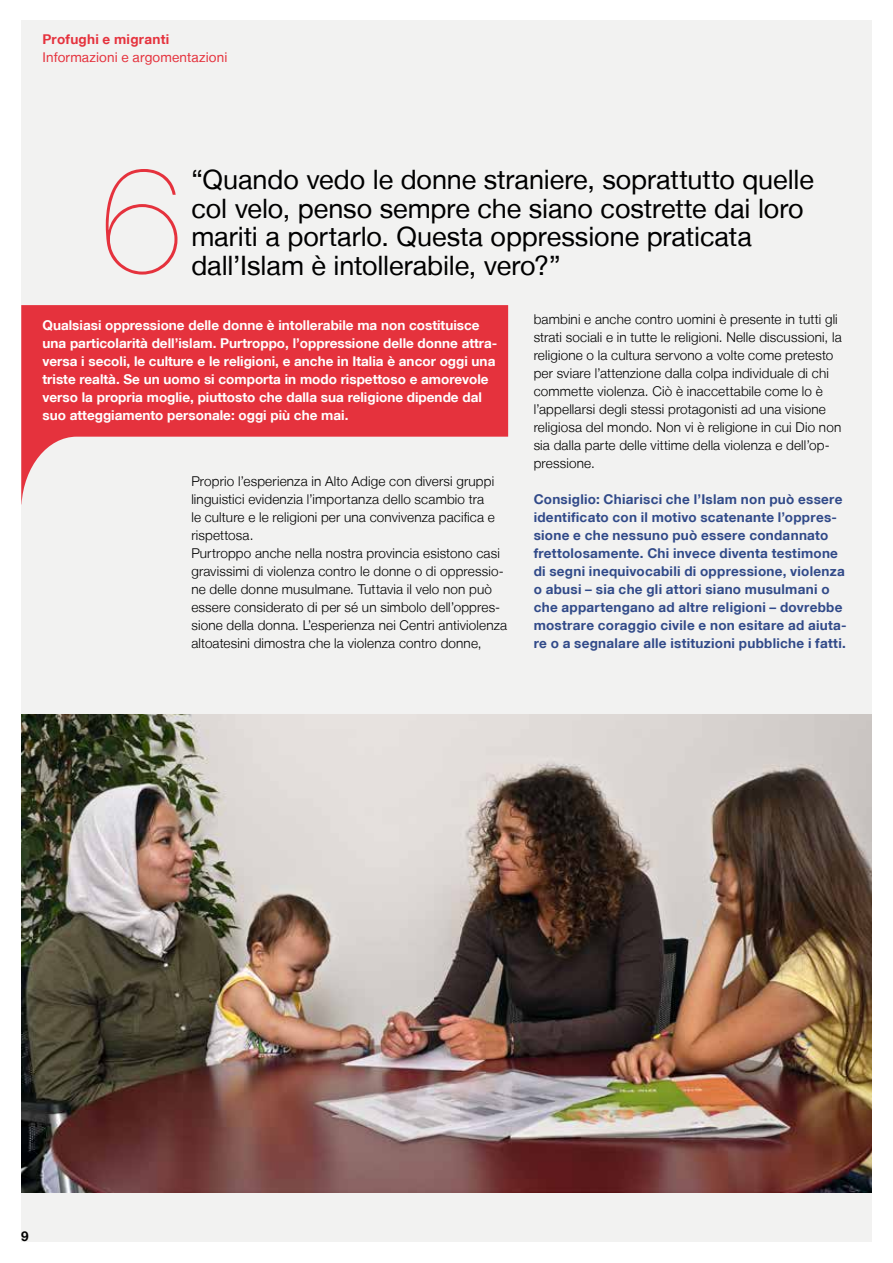
<style>
.page{position:relative;width:893px;height:1263px;background:#fff}
.page>*{position:absolute;margin:0;border:0;box-sizing:border-box;transform-origin:0 0}
.t1{font:200 150px "Helvetica Neue LT";color:#e5323d}
.t2{font:26.7px/28.5px "Helvetica Neue LT";letter-spacing:-.005em;color:#000}
.t3{font:300 13.5px/18px "Helvetica Neue LT";letter-spacing:.01em;color:#000}
.t4{font:700 13.5px/18px "Helvetica Neue LT";letter-spacing:.02em;color:#314a89}
.t5{font:700 13.5px/18px "Helvetica Neue LT";color:#fff}
.t6{font:13.5px "Helvetica Neue LT";letter-spacing:.01em;color:#e5323d}
.t7{font:700 13.5px "Helvetica Neue LT";letter-spacing:.02em;color:#e5323d}
.t8{font:700 13.5px "Helvetica Neue LT";color:#000}
</style>
<div class="page">
<div style="left:21px;top:21px;width:851px;height:1220px;background:#f2f2f1"></div>
<svg style="left:21px;top:305px;width:487px;height:199px;fill:#e5323d"></svg>
<img style="left:21px;top:714px;width:851px;height:479px">
<p class="t7" style="left:43px;top:31px;width:128px">Profughi e migranti</p>
<p class="t6" style="left:43px;top:49px;width:186px">Informazioni e argomentazioni</p>
<h1 class="t1" style="left:100px;top:133px;width:85px">6</h1>
<h2 class="t2" style="left:191px;top:165px;width:624px">“Quando vedo le donne straniere, soprattutto quelle col velo, penso sempre che siano costrette dai loro mariti a portarlo. Questa oppressione praticata</h2>
<h2 class="t2" style="left:191px;top:251px;width:371px">dall’Islam è intollerabile, vero?”</h2>
<p class="t5" style="left:43px;top:315px;width:456px">Qualsiasi oppressione delle donne è intollerabile ma non costituisce una particolarità dell’islam. Purtroppo, l’oppressione delle donne attra&shy;versa i secoli, le culture e le religioni, e anche in Italia è ancor oggi una triste realtà. Se un uomo si comporta in modo rispettoso e amorevole verso la propria moglie, piuttosto che dalla sua religione dipende dal suo atteggiamento personale: oggi più che mai.</p>
<p class="t3" style="left:191px;top:472px;width:317px">Proprio l’esperienza in Alto Adige con diversi gruppi linguistici evidenzia l’importanza dello scambio tra<br>le culture e le religioni per una convivenza pacifica e rispettosa.<br>Purtroppo anche nella nostra provincia esistono casi gravissimi di violenza contro le donne o di oppressio&shy;ne delle donne musulmane. Tuttavia il velo non può essere considerato di per sé un simbolo dell’oppres&shy;sione della donna. L’esperienza nei Centri antiviolenza altoatesini dimostra che la violenza contro donne,</p>
<p class="t3" style="left:534px;top:310px;width:309px">bambini e anche contro uomini è presente in tutti gli strati sociali e in tutte le religioni. Nelle discussioni, la religione o la cultura servono a volte come pretesto per sviare l’attenzione dalla colpa individuale di chi commette violenza. Ciò è inaccettabile come lo è l’appellarsi degli stessi protagonisti ad una visione religiosa del mondo. Non vi è religione in cui Dio non sia dalla parte delle vittime della violenza e dell’op&shy;pressione.</p>
<p class="t4" style="left:534px;top:490px;width:314px">Consiglio: Chiarisci che l’Islam non può essere identificato con il motivo scatenante l’oppres&shy;sione e che nessuno può essere condannato frettolosamente. Chi invece diventa testimone di segni inequivocabili di oppressione, violenza o abusi – sia che gli attori siano musulmani o che appartengano ad altre religioni – dovrebbe mostrare coraggio civile e non esitare ad aiuta&shy;re o a segnalare alle istituzioni pubbliche i fatti.</p>
<p class="t8" style="left:21px;top:1228px;width:9px">9</p>
</div>
